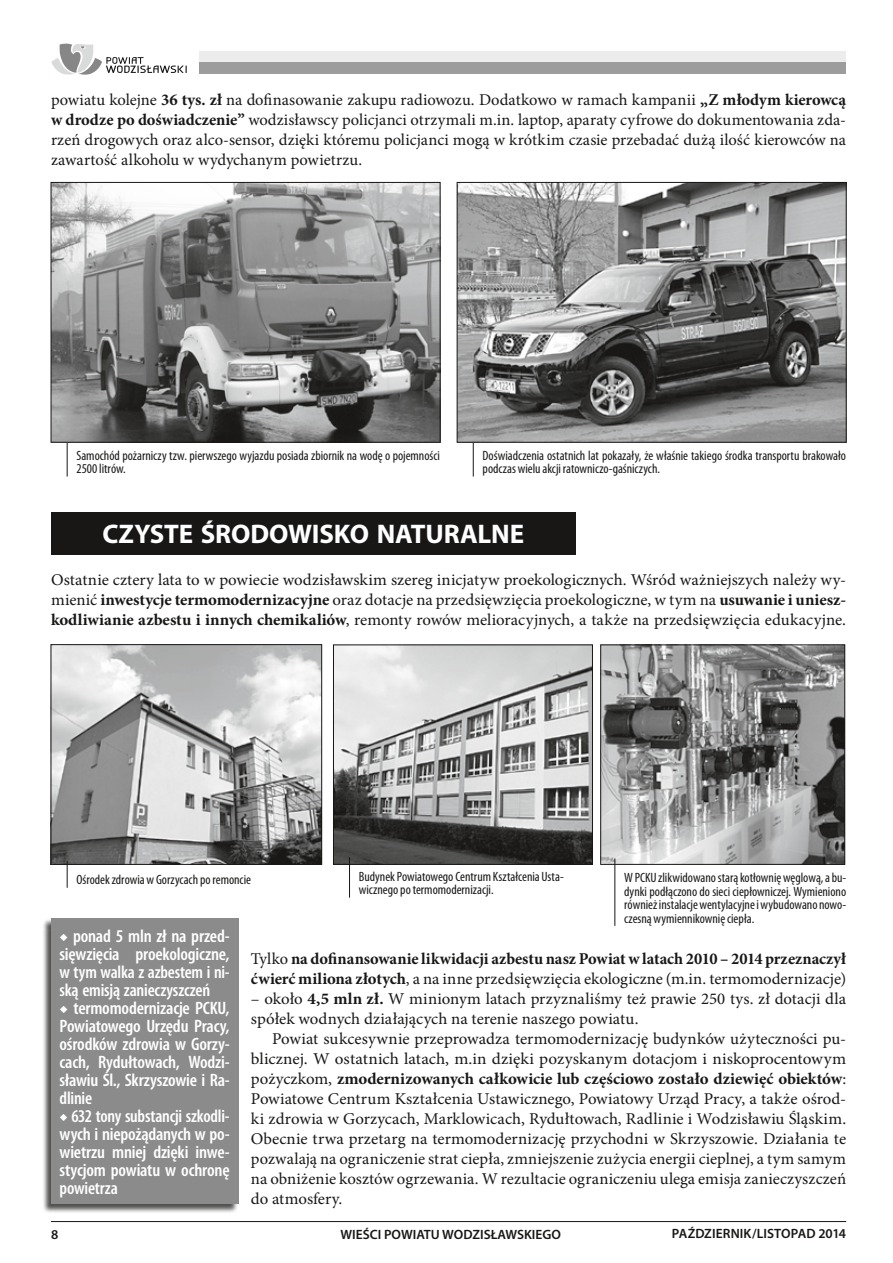
<style>
.page{position:relative;width:893px;height:1263px;background:#fff}
.page>*{position:absolute;margin:0;border:0;box-sizing:border-box;transform-origin:0 0}
.t1{font:700 27px "Myriad Pro";letter-spacing:-.005em;color:#fff}
.t2{font:600 condensed 18px/18px "Myriad Pro";letter-spacing:-.01em;color:#fff;text-align:justify}
.t3{font:16.5px/20px "Minion Pro";color:#181716;text-align:justify}
.t4{font:700 16.5px/20px "Minion Pro";letter-spacing:-.005em;color:#181716}
.t5{font:condensed 13.5px/13.5px "Myriad Pro";color:#181716}
.t6{font:600 13.5px "Myriad Pro";color:#181716}
.s1{font-weight:700}
.s2{font-family:"Minion Pro";font-weight:700;font-stretch:normal}
.s3{font-weight:400}
</style>
<div class="page">
<svg style="left:51px;top:43px;width:136px;height:32px"></svg>
<div style="left:200px;top:51px;width:646px;height:11px;background:#ececec"></div>
<div style="left:200px;top:62px;width:646px;height:11px;background:#9c9c9c"></div>
<hr style="left:51px;top:1221px;width:795px;height:1px;background:#181716">
<hr style="left:473px;top:436px;width:1px;height:40px;background:#181716">
<hr style="left:67px;top:436px;width:1px;height:40px;background:#181716">
<img style="left:459px;top:184px;width:385px;height:256px">
<div style="left:457px;top:182px;width:389px;height:260px;border:1px solid #181716"></div>
<img style="left:53px;top:184px;width:385px;height:256px">
<div style="left:51px;top:182px;width:389px;height:260px;border:1px solid #181716"></div>
<div style="left:51px;top:512px;width:524px;height:43px;background:#181716"></div>
<div style="left:42px;top:918px;width:212px;height:301px;background:#181716;opacity:.75"></div>
<div style="left:51px;top:918px;width:187px;height:286px;background:#8b8b8b"></div>
<img style="left:53px;top:646px;width:267px;height:216px">
<div style="left:51px;top:644px;width:271px;height:220px;border:1px solid #181716"></div>
<img style="left:335px;top:647px;width:256px;height:215px">
<div style="left:333px;top:645px;width:260px;height:219px;border:1px solid #181716"></div>
<img style="left:603px;top:647px;width:240px;height:215px">
<div style="left:601px;top:645px;width:244px;height:219px;border:1px solid #181716"></div>
<hr style="left:614px;top:858px;width:1px;height:68px;background:#181716">
<hr style="left:349px;top:857px;width:1px;height:41px;background:#181716">
<svg style="left:67px;top:861px;width:1px;height:27px"></svg>
<p class="t3" style="left:51px;top:90px;width:797px">powiatu kolejne <span class="s1">36 tys. zł</span> na dofinasowanie zakupu radiowozu. Dodatkowo w ramach kampanii <span class="s1">„Z młodym kierowcą w drodze po doświadczenie”</span> wodzisławscy policjanci otrzymali m.in. laptop, aparaty cyfrowe do dokumentowania zda&shy;rzeń drogowych oraz alco-sensor, dzięki któremu policjanci mogą w krótkim czasie przebadać dużą ilość kierowców na zawartość alkoholu w wydychanym powietrzu.</p>
<p class="t5" style="left:77px;top:448px;width:365px">Samochód pożarniczy tzw. pierwszego wyjazdu posiada zbiornik na wodę o pojemności<br>2500 litrów.</p>
<p class="t5" style="left:483px;top:448px;width:365px">Doświadczenia ostatnich lat pokazały, że właśnie takiego środka transportu brakowało podczas wielu akcji ratowniczo-gaśniczych.</p>
<h1 class="t1" style="left:102px;top:517px;width:423px">CZYSTE ŚRODOWISKO NATURALNE</h1>
<p class="t3" style="left:51px;top:569px;width:797px">Ostatnie cztery lata to w powiecie wodzisławskim szereg inicjatyw proekologicznych. Wśród ważniejszych należy wy&shy;mienić <span class="s1">inwestycje termomodernizacyjne</span> oraz dotacje na przedsięwzięcia proekologiczne, w tym na <span class="s1">usuwanie i uniesz&shy;kodliwianie azbestu i innych chemikaliów</span>, remonty rowów melioracyjnych, a także na przedsięwzięcia edukacyjne.</p>
<p class="t5" style="left:77px;top:873px;width:176px">Ośrodek zdrowia w Gorzycach po remoncie</p>
<p class="t5" style="left:359px;top:869px;width:206px">Budynek Powiatowego Centrum Kształcenia Usta&shy;wicznego po termomodernizacji.</p>
<p class="t5" style="left:624px;top:871px;width:223px;text-align:justify">W PCKU zlikwidowano starą kotłownię węglową, a bu&shy;dynki podłączono do sieci ciepłowniczej. Wymieniono również instalacje wentylacyjne i wybudowano nowo&shy;czesną wymiennikownię ciepła.</p>
<p class="t2" style="left:60px;top:927px;width:172px"><span class="s2">◆</span> ponad 5 mln zł na przed&shy;sięwzięcia proekologiczne, w tym walka z azbestem i ni&shy;ską emisją zanieczyszczeń</p>
<p class="t2" style="left:60px;top:999px;width:172px"><span class="s2">◆</span> termomodernizacje PCKU, Powiatowego Urzędu Pracy, ośrodków zdrowia w Gorzy&shy;cach, Rydułtowach, Wodzi&shy;sławiu Śl., Skrzyszowie i Ra&shy;dlinie</p>
<p class="t2" style="left:60px;top:1107px;width:172px"><span class="s2">◆</span> 632 tony substancji szkodli&shy;wych i niepożądanych w po&shy;wietrzu mniej dzięki inwe&shy;stycjom powiatu w ochronę powietrza</p>
<p class="t4" style="left:251px;top:949px;width:597px"><span class="s3">Tylko</span> na dofinansowanie likwidacji azbestu nasz Powiat w latach 2010 – 2014 przeznaczył ćwierć miliona złotych<span class="s3">, a na inne przedsięwzięcia ekologiczne (m.in. termomodernizacje)</span></p>
<p class="t3" style="left:251px;top:989px;width:597px">– około <span class="s1">4,5 mln zł.</span> W minionym latach przyznaliśmy też prawie 250 tys. zł dotacji dla spółek wodnych działających na terenie naszego powiatu.</p>
<p class="t3" style="left:251px;top:1029px;width:597px;text-indent:21px">Powiat sukcesywnie przeprowadza termomodernizację budynków użyteczności pu&shy;blicznej. W ostatnich latach, m.in dzięki pozyskanym dotacjom i niskoprocentowym pożyczkom, <span class="s1">zmodernizowanych całkowicie lub częściowo zostało dziewięć obiektów</span>:<br>Powiatowe Centrum Kształcenia Ustawicznego, Powiatowy Urząd Pracy, a także ośrod&shy;ki zdrowia w Gorzycach, Marklowicach, Rydułtowach, Radlinie i Wodzisławiu Śląskim.<br>Obecnie trwa przetarg na termomodernizację przychodni w Skrzyszowie. Działania te pozwalają na ograniczenie strat ciepła, zmniejszenie zużycia energii cieplnej, a tym samym na obniżenie kosztów ogrzewania. W rezultacie ograniczeniu ulega emisja zanieczyszczeń do atmosfery.</p>
<p class="t6" style="left:51px;top:1225px;width:9px">8</p>
<p class="t6" style="left:340px;top:1225px;width:222px">WIEŚCI POWIATU WODZISŁAWSKIEGO</p>
<p class="t6" style="left:672px;top:1224px;width:176px">PAŹDZIERNIK/LISTOPAD 2014</p>
</div>
